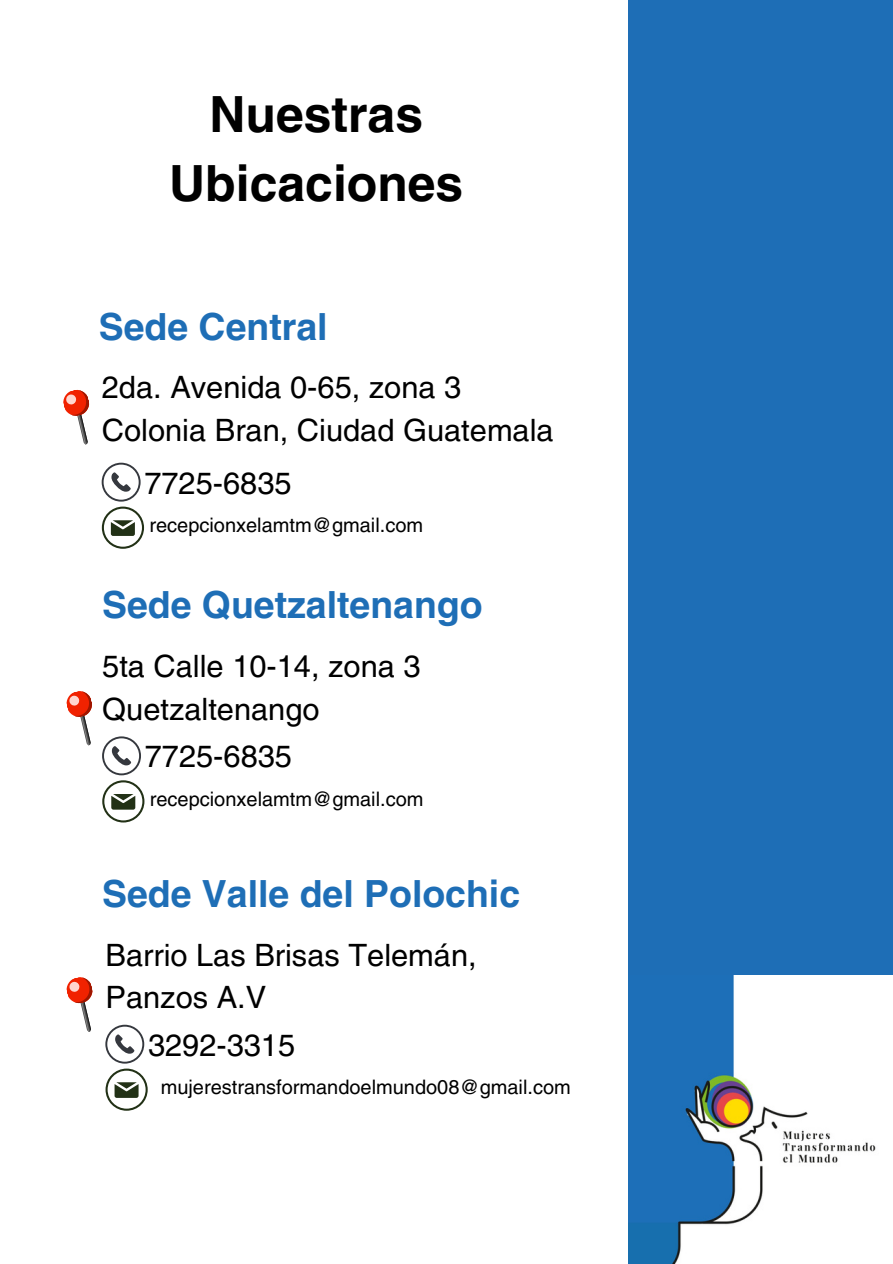
<style>
.page{position:relative;width:893px;height:1264px;background:#fff}
.page>*{position:absolute;margin:0;border:0;box-sizing:border-box;transform-origin:0 0}
.t1{font:700 49.95px/69.4px "Helvetica LT Pro";color:#000;text-align:center}
.t2{font:700 37.35px "Helvetica LT Pro";color:#1e6eb6}
.t3{font:30.75px/42.8px "Helvetica LT Pro";color:#000}
.t4{font:19.95px "Helvetica LT Pro";color:#000}
</style>
<div class="page">
<img style="left:628px;top:974px;width:264px;height:289px">
<div style="left:628px;top:0;width:264px;height:974px;background:#1e6eb6"></div>
<svg style="left:105px;top:1024px;width:42px;height:86px"></svg>
<svg style="left:66px;top:977px;width:27px;height:55px"></svg>
<svg style="left:102px;top:736px;width:42px;height:86px"></svg>
<svg style="left:66px;top:691px;width:26px;height:55px"></svg>
<svg style="left:102px;top:462px;width:42px;height:87px"></svg>
<svg style="left:63px;top:389px;width:27px;height:56px"></svg>
<h3 class="t1" style="left:169px;top:84px;width:295px">Nuestras<br>Ubicaciones</h3>
<p class="t2" style="left:99px;top:313px;width:230px">Sede Central</p>
<h2 class="t3" style="left:102px;top:369px;width:453px">2da. Avenida 0-65, zona 3<br>Colonia Bran, Ciudad Guatemala</h2>
<p class="t3" style="left:144px;top:464px;width:149px">7725-6835</p>
<h4 class="t4" style="left:149px;top:517px;width:275px">recepcionxelamtm@gmail.com</h4>
<p class="t2" style="left:102px;top:591px;width:382px">Sede Quetzaltenango</p>
<p class="t3" style="left:102px;top:647px;width:320px">5ta Calle 10-14, zona 3<br>Quetzaltenango</p>
<h4 class="t3" style="left:145px;top:738px;width:149px">7725-6835</h4>
<p class="t4" style="left:150px;top:791px;width:275px">recepcionxelamtm@gmail.com</p>
<h4 class="t2" style="left:102px;top:880px;width:419px">Sede Valle del Polochic</h4>
<h1 class="t3" style="left:105px;top:936px;width:372px;line-height:42.2px">Barrio Las Brisas Telemán,<br>Panzos A.V</h1>
<h2 class="t3" style="left:148px;top:1026px;width:149px">3292-3315</h2>
<p class="t4" style="left:161px;top:1080px;width:411px">mujerestransformandoelmundo08@gmail.com</p>
</div>
